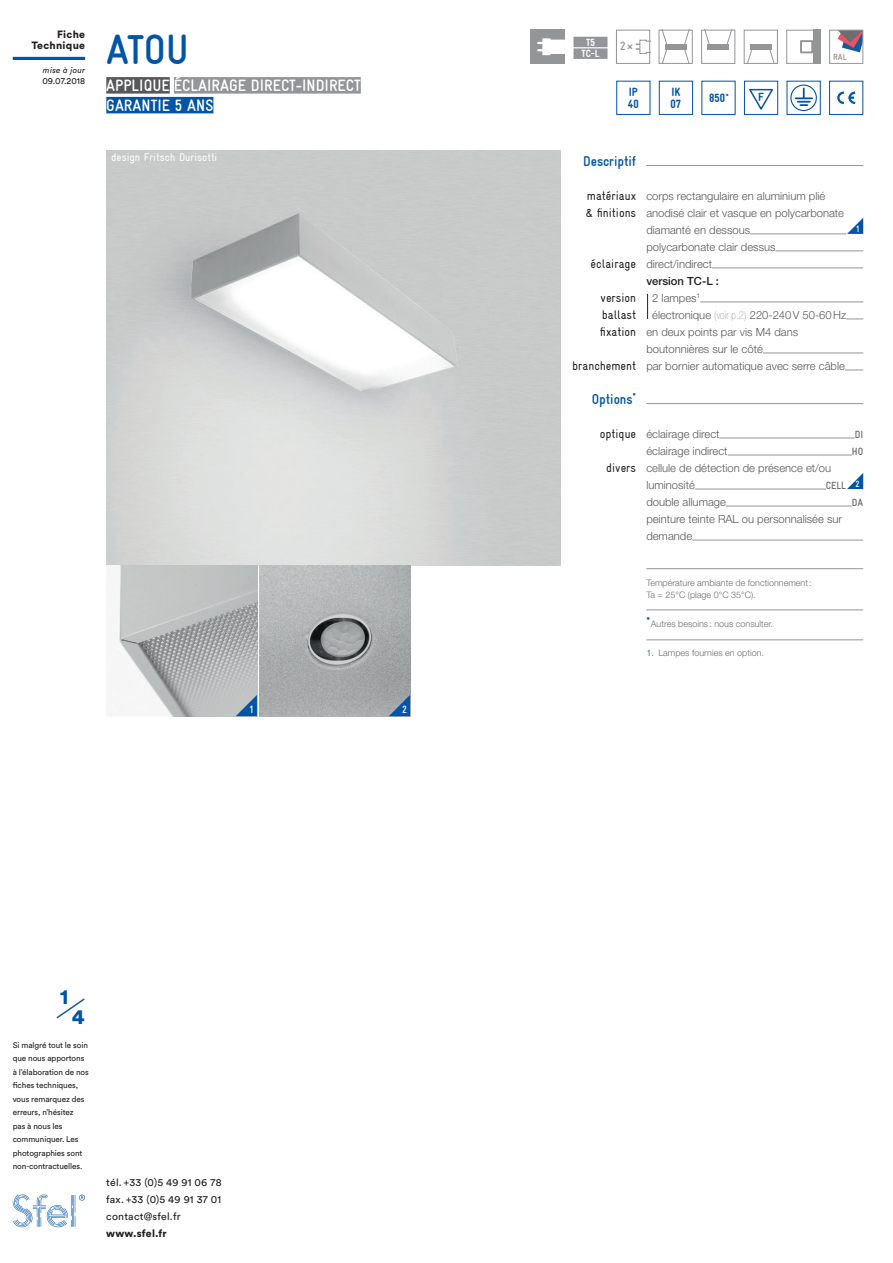
<style>
.page{position:relative;width:893px;height:1263px;background:#fff}
.page>*{position:absolute;margin:0;border:0;box-sizing:border-box;transform-origin:0 0}
.t1{font:700 condensed 42px "Gravur";color:#0154a6}
.t2{font:900 21px "Circular Std";color:#0154a6}
.t3{font:700 condensed 16.5px/19.8px "Gravur";color:#fff}
.t4{font:700 condensed 14.25px "Gravur";letter-spacing:-.005em;color:#0154a6}
.t5{font:condensed 12.45px/17px "Gravur";color:#231f20}
.t6{font:900 condensed 12px/12.9px "Gravur";color:#0154a6}
.t7{font:700 condensed 12px "Gravur";color:#939598}
.t8{font:300 11.25px/17px "Helvetica Neue LT Std";color:#57585a}
.t9{font:condensed 11.25px "Gravur";color:#fff}
.t10{font:500 11.25px "Helvetica Neue LT Std";color:#231f20}
.t11{font:10.5px/17px "Circular Std";letter-spacing:.02em;color:#231f20;text-align:justify}
.t12{font:900 10.5px/10.5px "Circular Std";letter-spacing:.025em;color:#231f20;text-align:right}
.t13{font:700 condensed 10.5px "Gravur";color:#6c6d70}
.t14{font:900 condensed 10.5px/11.7px "Gravur";color:#fff;text-align:center}
.t15{font:700 condensed 10.5px "Gravur";color:#fff}
.t16{font:300 9px/12px "Helvetica Neue LT Std";color:#6c6d70}
.t17{font:9px "Circular Std";color:#231f20}
.t18{font:700 condensed 9px "Gravur";color:#939598}
.t19{font:700 condensed 9px "Gravur";color:#fff}
.t20{font:8.25px/13.5px "Circular Std";letter-spacing:-.01em;color:#231f20}
.t21{font:italic 8.25px "Circular Std";letter-spacing:.025em;color:#231f20}
.t22{font:300 7.2px "Helvetica Neue LT Std";color:#0154a6}
.s1{font-weight:200;font-stretch:condensed;font-size:10.95px}
.s2{color:#0154a6}
</style>
<div class="page">
<hr style="left:646px;top:165px;width:217px;height:1px;background:#939598">
<hr style="left:750px;top:234px;width:96px;height:1px;background:#939598">
<hr style="left:775px;top:251px;width:88px;height:1px;background:#939598">
<hr style="left:712px;top:268px;width:151px;height:1px;background:#939598">
<hr style="left:700px;top:302px;width:163px;height:1px;background:#939598">
<svg style="left:846px;top:319px;width:17px;height:1px"></svg>
<hr style="left:763px;top:353px;width:100px;height:1px;background:#939598">
<svg style="left:845px;top:370px;width:18px;height:1px"></svg>
<hr style="left:646px;top:403px;width:217px;height:1px;background:#939598">
<hr style="left:719px;top:438px;width:136px;height:1px;background:#939598">
<hr style="left:728px;top:455px;width:124px;height:1px;background:#939598">
<hr style="left:695px;top:489px;width:131px;height:1px;background:#939598">
<hr style="left:726px;top:506px;width:126px;height:1px;background:#939598">
<hr style="left:692px;top:540px;width:171px;height:1px;background:#939598">
<hr style="left:646px;top:568px;width:217px;height:1px;background:#939598">
<hr style="left:646px;top:610px;width:217px;height:1px;background:#939598">
<svg style="left:847px;top:218px;width:16px;height:16px"></svg>
<svg style="left:847px;top:473px;width:16px;height:16px"></svg>
<hr style="left:646px;top:640px;width:217px;height:1px;background:#939598">
<svg style="left:647px;top:294px;width:1px;height:25px"></svg>
<img style="left:106px;top:151px;width:454px;height:415px">
<hr style="left:13px;top:57px;width:72px;height:3px;background:#0154a6">
<svg style="left:13px;top:1194px;width:72px;height:33px"></svg>
<svg style="left:56px;top:998px;width:29px;height:21px"></svg>
<div style="left:531px;top:30px;width:34px;height:34px;background:#939598"></div>
<svg style="left:538px;top:38px;width:27px;height:17px"></svg>
<div style="left:573px;top:37px;width:34px;height:10px;background:#939598"></div>
<div style="left:573px;top:48px;width:34px;height:11px;background:#939598"></div>
<svg style="left:636px;top:39px;width:12px;height:15px"></svg>
<div style="left:616px;top:30px;width:34px;height:34px;border:1px solid #939598"></div>
<svg style="left:662px;top:32px;width:27px;height:30px"></svg>
<div style="left:659px;top:30px;width:34px;height:34px;border:1px solid #939598"></div>
<div style="left:665px;top:44px;width:22px;height:6px;background:#939598"></div>
<svg style="left:705px;top:32px;width:27px;height:12px"></svg>
<div style="left:701px;top:30px;width:34px;height:34px;border:1px solid #939598"></div>
<div style="left:707px;top:44px;width:22px;height:6px;background:#939598"></div>
<svg style="left:747px;top:50px;width:27px;height:12px"></svg>
<div style="left:744px;top:30px;width:34px;height:34px;border:1px solid #939598"></div>
<div style="left:750px;top:44px;width:22px;height:6px;background:#939598"></div>
<div style="left:800px;top:40px;width:13px;height:13px;background:#fff;border:2px solid #939598"></div>
<div style="left:786px;top:30px;width:34px;height:34px;border:1px solid #939598"></div>
<div style="left:813px;top:30px;width:8px;height:34px;background:#939598"></div>
<svg style="left:838px;top:32px;width:23px;height:20px"></svg>
<div style="left:829px;top:30px;width:34px;height:34px;border:1px solid #939598"></div>
<div style="left:659px;top:81px;width:34px;height:34px;border:1px solid #0154a6"></div>
<div style="left:744px;top:81px;width:34px;height:34px;border:1px solid #0154a6"></div>
<svg style="left:749px;top:88px;width:24px;height:22px"></svg>
<div style="left:787px;top:81px;width:34px;height:34px;border:1px solid #0154a6"></div>
<svg style="left:795px;top:88px;width:17px;height:18px"></svg>
<div style="left:790px;top:85px;width:27px;height:26px;border:1px solid #0154a6;border-radius:50%"></div>
<div style="left:829px;top:81px;width:34px;height:34px;border:1px solid #0154a6"></div>
<svg style="left:837px;top:91px;width:19px;height:14px"></svg>
<div style="left:106px;top:77px;width:64px;height:17px;background:#57585a"></div>
<div style="left:174px;top:77px;width:187px;height:17px;background:#939598"></div>
<div style="left:106px;top:97px;width:107px;height:16px;background:#0154a6"></div>
<img style="left:106px;top:566px;width:305px;height:151px">
<svg style="left:389px;top:695px;width:21px;height:21px"></svg>
<svg style="left:236px;top:695px;width:21px;height:21px"></svg>
<p class="t12" style="left:31px;top:29px;width:55px">Fiche<br>Technique</p>
<p class="t21" style="left:43px;top:65px;width:44px">mise à jour</p>
<p class="t17" style="left:42px;top:75px;width:44px">09.07.2018</p>
<h1 class="t1" style="left:106px;top:26px;width:84px">ATOU</h1>
<p class="t14" style="left:581px;top:36px;width:20px">T5<br>TC-L</p>
<p class="t7" style="left:620px;top:39px;width:14px">2×</p>
<h3 class="t3" style="left:106px;top:76px;width:256px">APPLIQUE ÉCLAIRAGE DIRECT-INDIRECT<br>GARANTIE 5 ANS</h3>
<p class="t6" style="left:628px;top:85px;width:12px">IP<br>40</p>
<p class="t6" style="left:671px;top:85px;width:12px">IK<br>07</p>
<p class="t6" style="left:709px;top:91px;width:22px">850˚</p>
<p class="t6" style="left:758px;top:90px;width:7px">F</p>
<p class="t18" style="left:833px;top:52px;width:15px">RAL</p>
<p class="t9" style="left:111px;top:151px;width:108px">design Fritsch Durisotti</p>
<p class="t4" style="left:583px;top:153px;width:54px">Descriptif</p>
<p class="t5" style="left:586px;top:187px;width:52px">matériaux &amp; finitions</p>
<p class="t8" style="left:646px;top:187px;width:199px">corps rectangulaire en aluminium plié anodisé clair et vasque en polycarbonate diamanté en dessous</p>
<p class="t19" style="left:856px;top:224px;width:5px">1</p>
<p class="t15" style="left:249px;top:703px;width:6px">1</p>
<p class="t15" style="left:402px;top:703px;width:6px">2</p>
<p class="t5" style="left:591px;top:255px;width:47px">éclairage</p>
<p class="t5" style="left:600px;top:289px;width:38px;text-align:justify">version ballast fixation</p>
<p class="t5" style="left:572px;top:357px;width:65px">branchement</p>
<p class="t4" style="left:592px;top:391px;width:46px">Options<sup>•</sup></p>
<p class="t5" style="left:600px;top:425px;width:38px">optique</p>
<p class="t5" style="left:606px;top:459px;width:32px">divers</p>
<p class="t8" style="left:646px;top:238px;width:131px">polycarbonate clair dessus direct/indirect</p>
<p class="t10" style="left:646px;top:274px;width:74px">version TC-L :</p>
<p class="t8" style="left:652px;top:289px;width:50px">2 lampes<sup>1</sup></p>
<p class="t8" style="left:652px;top:306px;width:196px">électronique <span class="s1">(voir p.2)</span> 220-240V 50-60Hz</p>
<p class="t8" style="left:646px;top:323px;width:153px">en deux points par vis M4 dans</p>
<p class="t8" style="left:646px;top:340px;width:118px">boutonnières sur le côté</p>
<p class="t8" style="left:646px;top:357px;width:200px">par bornier automatique avec serre câble</p>
<p class="t8" style="left:646px;top:425px;width:75px">éclairage direct</p>
<p class="t13" style="left:855px;top:429px;width:10px">DI</p>
<p class="t8" style="left:646px;top:442px;width:83px">éclairage indirect</p>
<p class="t13" style="left:852px;top:446px;width:13px">HO</p>
<p class="t8" style="left:646px;top:459px;width:186px">cellule de détection de présence et/ou luminosité</p>
<p class="t13" style="left:826px;top:480px;width:35px">CELL <sup>2</sup></p>
<p class="t8" style="left:646px;top:493px;width:81px">double allumage</p>
<p class="t13" style="left:852px;top:497px;width:13px">DA</p>
<p class="t8" style="left:646px;top:510px;width:197px">peinture teinte RAL ou personnalisée sur demande</p>
<p class="t16" style="left:646px;top:577px;width:167px">Température ambiante de fonctionnement:<br>Ta = 25°C (plage 0°C 35°C).</p>
<p class="t22" style="left:646px;top:614px;width:5px">•</p>
<p class="t16" style="left:651px;top:618px;width:124px">Autres besoins : nous consulter.</p>
<p class="t16" style="left:646px;top:647px;width:119px"><span class="s2">1.</span> Lampes fournies en option.</p>
<h2 class="t2" style="left:60px;top:983px;width:10px">1</h2>
<h2 class="t2" style="left:72px;top:1003px;width:14px">4</h2>
<p class="t20" style="left:13px;top:1038px;width:78px">Si malgré tout le soin que nous apportons à l’élaboration de nos fiches techniques, vous remarquez des erreurs, n’hésitez<br>pas à nous les communiquer. Les photographies sont non-contractuelles.</p>
<p class="t11" style="left:106px;top:1174px;width:117px">tél. +33 (0)5 49 91 06 78 fax. +33 (0)5 49 91 37 01 contact@sfel.fr</p>
<p class="t12" style="left:106px;top:1228px;width:62px">www.sfel.fr</p>
</div>
